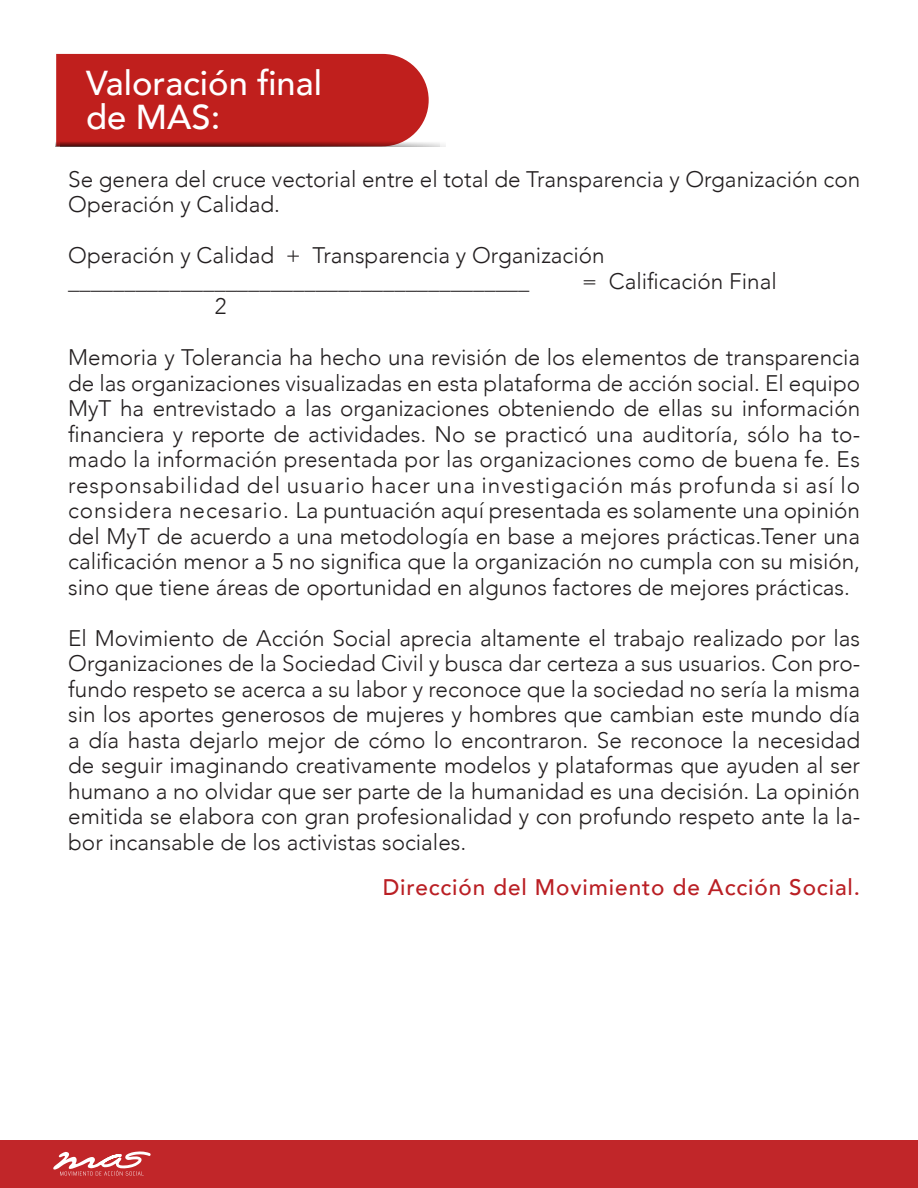
<style>
.page{position:relative;width:918px;height:1188px;background:#fff}
.page>*{position:absolute;margin:0;border:0;box-sizing:border-box;transform-origin:0 0}
.t1{font:500 34.5px "Avenir";color:#fff}
.t2{font:300 22.5px/25.5px "Avenir";color:#231f20;text-align:justify}
.t3{font:500 22.5px "Avenir";letter-spacing:.04em;color:#ba1f24}
</style>
<div class="page">
<div style="left:0;top:1140px;width:918px;height:48px;background:#c12629"></div>
<svg style="left:53px;top:1151px;width:98px;height:25px"></svg>
<div style="left:56px;top:54px;width:373px;height:84px;background:#c01f1d"></div>
<svg style="left:61px;top:138px;width:385px;height:8px;background:#aa3230"></svg>
<p class="t1" style="left:86px;top:53px;width:237px">Valoración final</p>
<p class="t1" style="left:86px;top:88px;width:136px">de MAS:</p>
<p class="t2" style="left:68px;top:166px;width:793px">Se genera del cruce vectorial entre el total de Transparencia y Organización con<br>Operación y Calidad.</p>
<p class="t2" style="left:68px;top:243px;width:538px">Operación y Calidad + Transparencia y Organización</p>
<p class="t2" style="left:68px;top:268px;width:463px">_________________________________________</p>
<p class="t2" style="left:582px;top:268px;width:196px">= Calificación Final</p>
<p class="t2" style="left:215px;top:294px;width:13px">2</p>
<p class="t2" style="left:68px;top:345px;width:793px">Memoria y Tolerancia ha hecho una revisión de los elementos de transparencia de las organizaciones visualizadas en esta plataforma de acción social. El equipo MyT ha entrevistado a las organizaciones obteniendo de ellas su información financiera y reporte de actividades. No se practicó una auditoría, sólo ha to&shy;mado la información presentada por las organizaciones como de buena fe. Es responsabilidad del usuario hacer una investigación más profunda si así lo considera necesario. La puntuación aquí presentada es solamente una opinión del MyT de acuerdo a una metodología en base a mejores prácticas.Tener una calificación menor a 5 no significa que la organización no cumpla con su misión, sino que tiene áreas de oportunidad en algunos factores de mejores prácticas.</p>
<p class="t2" style="left:68px;top:625px;width:793px">El Movimiento de Acción Social aprecia altamente el trabajo realizado por las Organizaciones de la Sociedad Civil y busca dar certeza a sus usuarios. Con pro&shy;fundo respeto se acerca a su labor y reconoce que la sociedad no sería la misma sin los aportes generosos de mujeres y hombres que cambian este mundo día a día hasta dejarlo mejor de cómo lo encontraron. Se reconoce la necesidad de seguir imaginando creativamente modelos y plataformas que ayuden al ser humano a no olvidar que ser parte de la humanidad es una decisión. La opinión emitida se elabora con gran profesionalidad y con profundo respeto ante la la&shy;bor incansable de los activistas sociales.</p>
<p class="t3" style="left:383px;top:867px;width:479px">Dirección del Movimiento de Acción Social.</p>
</div>
